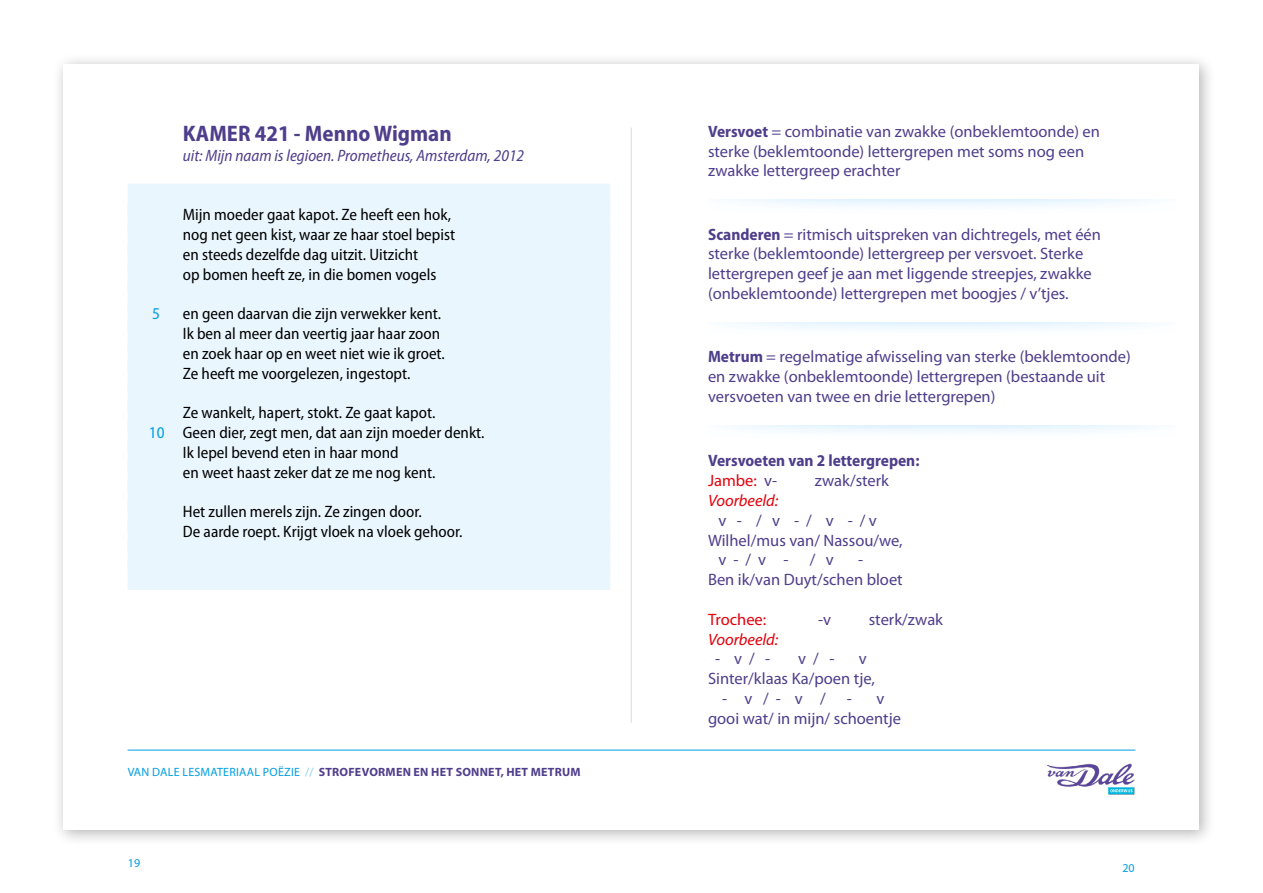
<style>
.page{position:relative;width:1263px;height:893px;background:#fff}
.page>*{position:absolute;margin:0;border:0;box-sizing:border-box;transform-origin:0 0}
.t1{font:700 semi-condensed 22.5px "Myriad Pro";color:#4e3e8b}
.t2{font:16.5px/19.8px "Myriad Pro";color:#4e3e8b}
.t3{font:semi-condensed 16.5px/19.8px "Myriad Pro";color:#000}
.t4{font:italic semi-condensed 16.5px "Myriad Pro";color:#4e3e8b}
.t5{font:700 semi-condensed 16.5px/19.8px "Myriad Pro";color:#4e3e8b}
.t6{font:italic 16.5px "Myriad Pro";color:#e3000b}
.t7{font:16.5px "Myriad Pro";color:#e3000b}
.t8{font:semi-condensed 16.5px "Myriad Pro";color:#009ee3}
.t9{font:700 12px "Myriad Pro";letter-spacing:.02em;color:#4e3e8b}
.t10{font:12px "Myriad Pro";color:#009ee3}
.s1{color:#009ee3}
.s2{font-weight:400;color:#009ee3}
.s3{font-weight:400;color:#82d0f5}
.s4{font-weight:700;font-stretch:semi-condensed}
.s5{font-weight:400;font-stretch:normal;color:#e3000b}
.s6{font-weight:400;font-stretch:normal}
</style>
<div class="page">
<div style="left:52px;top:53px;width:1164px;height:793px;background:#000;opacity:.3"></div>
<div style="left:63px;top:64px;width:1136px;height:765px;background:#fff"></div>
<hr style="left:128px;top:750px;width:1007px;height:1px;background:#009ee3">
<img style="left:1047px;top:763px;width:88px;height:32px">
<hr style="left:631px;top:128px;width:1px;height:595px;background:#000">
<div style="left:128px;top:184px;width:482px;height:30px;background:#eaf6fe"></div>
<div style="left:128px;top:203px;width:482px;height:30px;background:#eaf6fe"></div>
<div style="left:128px;top:223px;width:482px;height:30px;background:#eaf6fe"></div>
<div style="left:128px;top:243px;width:482px;height:30px;background:#eaf6fe"></div>
<div style="left:128px;top:263px;width:482px;height:30px;background:#eaf6fe"></div>
<div style="left:128px;top:283px;width:482px;height:30px;background:#eaf6fe"></div>
<div style="left:128px;top:302px;width:482px;height:30px;background:#eaf6fe"></div>
<div style="left:128px;top:322px;width:482px;height:30px;background:#eaf6fe"></div>
<div style="left:128px;top:342px;width:482px;height:30px;background:#eaf6fe"></div>
<div style="left:128px;top:362px;width:482px;height:30px;background:#eaf6fe"></div>
<div style="left:128px;top:382px;width:482px;height:30px;background:#eaf6fe"></div>
<div style="left:128px;top:401px;width:482px;height:30px;background:#eaf6fe"></div>
<div style="left:128px;top:421px;width:482px;height:30px;background:#eaf6fe"></div>
<div style="left:128px;top:441px;width:482px;height:30px;background:#eaf6fe"></div>
<div style="left:128px;top:461px;width:482px;height:30px;background:#eaf6fe"></div>
<div style="left:128px;top:481px;width:482px;height:30px;background:#eaf6fe"></div>
<div style="left:128px;top:500px;width:482px;height:30px;background:#eaf6fe"></div>
<div style="left:128px;top:520px;width:482px;height:30px;background:#eaf6fe"></div>
<div style="left:128px;top:540px;width:482px;height:30px;background:#eaf6fe"></div>
<div style="left:128px;top:560px;width:482px;height:30px;background:#eaf6fe"></div>
<h1 class="t1" style="left:183px;top:121px;width:270px">KAMER 421 - Menno Wigman</h1>
<p class="t4" style="left:183px;top:147px;width:343px">uit: Mijn naam is legioen. Prometheus, Amsterdam, 2012</p>
<p class="t3" style="left:183px;top:205px;width:274px">Mijn moeder gaat kapot. Ze heeft een hok, nog net geen kist, waar ze haar stoel bepist en steeds dezelfde dag uitzit. Uitzicht<br>op bomen heeft ze, in die bomen vogels</p>
<p class="t8" style="left:152px;top:305px;width:9px">5</p>
<p class="t3" style="left:183px;top:304px;width:264px">en geen daarvan die zijn verwekker kent.<br>Ik ben al meer dan veertig jaar haar zoon en zoek haar op en weet niet wie ik groet.<br>Ze heeft me voorgelezen, ingestopt.</p>
<p class="t3" style="left:183px;top:403px;width:254px">Ze wankelt, hapert, stokt. Ze gaat kapot.</p>
<p class="t3" style="left:149px;top:423px;width:337px"><span class="s1">10</span> Geen dier, zegt men, dat aan zijn moeder denkt.</p>
<p class="t3" style="left:183px;top:443px;width:217px">Ik lepel bevend eten in haar mond</p>
<p class="t3" style="left:183px;top:463px;width:254px">en weet haast zeker dat ze me nog kent.</p>
<p class="t3" style="left:183px;top:502px;width:281px">Het zullen merels zijn. Ze zingen door.<br>De aarde roept. Krijgt vloek na vloek gehoor.</p>
<p class="t9" style="left:128px;top:765px;width:454px"><span class="s2">VAN DALE LESMATERIAAL POËZIE</span> <span class="s3">//</span> STROFEVORMEN EN HET SONNET, HET METRUM</p>
<p class="t10" style="left:128px;top:857px;width:14px">19</p>
<p class="t2" style="left:708px;top:122px;width:393px"><span class="s4">Versvoet</span> = combinatie van zwakke (onbeklemtoonde) en sterke (beklemtoonde) lettergrepen met soms nog een zwakke lettergreep erachter</p>
<p class="t2" style="left:708px;top:225px;width:394px"><span class="s4">Scanderen</span> = ritmisch uitspreken van dichtregels, met één sterke (beklemtoonde) lettergreep per versvoet. Sterke lettergrepen geef je aan met liggende streepjes, zwakke (onbeklemtoonde) lettergrepen met boogjes / v’tjes.</p>
<p class="t2" style="left:708px;top:347px;width:424px"><span class="s4">Metrum</span> = regelmatige afwisseling van sterke (beklemtoonde) en zwakke (onbeklemtoonde) lettergrepen (bestaande uit versvoeten van twee en drie lettergrepen)</p>
<p class="t5" style="left:708px;top:451px;width:213px">Versvoeten van 2 lettergrepen:<br><span class="s5">Jambe:</span> <span class="s6">v-</span></p>
<p class="t2" style="left:815px;top:471px;width:76px">zwak/sterk</p>
<p class="t6" style="left:708px;top:492px;width:72px">Voorbeeld:</p>
<p class="t2" style="left:718px;top:511px;width:160px">v - / v - / v - / v</p>
<p class="t2" style="left:708px;top:531px;width:196px">Wilhel/mus van/ Nassou/we,</p>
<p class="t2" style="left:718px;top:550px;width:72px">v - / v -</p>
<p class="t2" style="left:810px;top:550px;width:26px">/ v</p>
<p class="t2" style="left:708px;top:550px;width:196px;text-indent:150px">-<br>Ben ik/van Duyt/schen bloet</p>
<p class="t7" style="left:708px;top:610px;width:60px">Trochee:</p>
<p class="t2" style="left:818px;top:610px;width:14px">-v</p>
<p class="t2" style="left:869px;top:610px;width:76px">sterk/zwak</p>
<p class="t6" style="left:708px;top:630px;width:72px">Voorbeeld:</p>
<p class="t2" style="left:715px;top:649px;width:57px">- v / -</p>
<p class="t2" style="left:798px;top:649px;width:38px">v / -</p>
<p class="t2" style="left:708px;top:649px;width:168px;text-indent:151px">v<br>Sinter/klaas Ka/poen tje,</p>
<p class="t2" style="left:722px;top:689px;width:105px">- v / - v /</p>
<p class="t2" style="left:708px;top:689px;width:194px;text-indent:139px">- v gooi wat/ in mijn/ schoentje</p>
<p class="t10" style="left:1122px;top:861px;width:14px">20</p>
</div>
